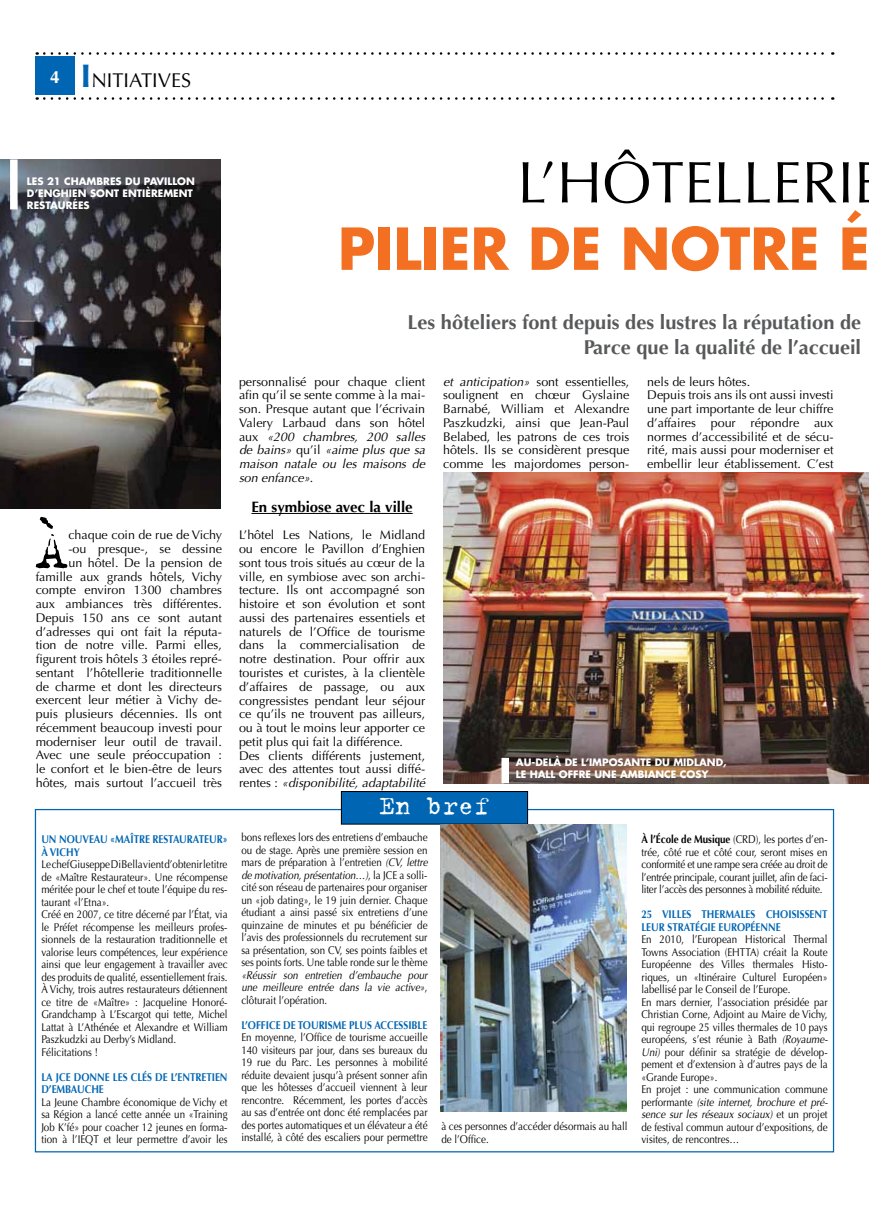
<style>
.page{position:relative;width:869px;height:1205px;background:#fff}
.page>*{position:absolute;margin:0;border:0;box-sizing:border-box;transform-origin:0 0}
.t1{font:60.88px "Trixie Text";color:#000}
.t2{font:58.75px "Optima";color:#000}
.t3{font:700 56.25px "Futura";color:#f36f21}
.t4{font:28.75px "Trixie";color:#fff}
.t5{font:700 20px/25px "Optima";color:#58595b;text-align:right}
.t6{font:20px "Optima";color:#000}
.t7{font:700 15px "Optima";color:#000}
.t8{font:12.5px/13.8px "Optima";color:#000}
.t9{font:11.25px/12.5px "Optima";color:#000;text-align:justify;scale:.87 1}
.t10{font:700 11.25px/12.5px "Optima";color:#0066b3;scale:.87 1}
.t11{font:italic 11.25px/12.5px "Optima";color:#000;text-align:justify;scale:.87 1}
.t12{font:700 10px "Futura";color:#fff}
.s1{font-weight:700;font-size:32.5px;color:#0066b3}
.s2{font-style:italic}
.s3{font-style:normal}
.s4{font-weight:700}
</style>
<div class="page">
<hr style="left:251px;top:513px;width:161px;height:1px;background:#000">
<svg style="left:44px;top:52px;width:788px;height:3px"></svg>
<svg style="left:44px;top:97px;width:788px;height:3px"></svg>
<div style="left:35px;top:56px;width:39px;height:39px;background:#0066b3"></div>
<div style="left:341px;top:791px;width:186px;height:33px;background:#0066b3"></div>
<div style="left:341px;top:791px;width:186px;height:33px;border:1px solid #000"></div>
<img style="left:440px;top:824px;width:186px;height:287px">
<img style="left:0;top:159px;width:221px;height:350px">
<img style="left:443px;top:472px;width:425px;height:311px">
<div style="left:10px;top:159px;width:8px;height:50px;background:#fff"></div>
<div style="left:501px;top:758px;width:7px;height:25px;background:#fff"></div>
<h3 class="t6" style="left:50px;top:68px;width:142px"><sup>4</sup> <span class="s1">I</span>NITIATIVES</h3>
<p class="t12" style="left:27px;top:174px;width:7px">LES</p>
<p class="t12" style="left:47px;top:174px;width:26px">21 CHA</p>
<p class="t12" style="left:87px;top:174px;width:17px">MBRES</p>
<p class="t12" style="left:125px;top:174px;width:32px">DU PAVILLON</p>
<p class="t12" style="left:27px;top:186px;width:42px">D’ENGHIEN</p>
<p class="t12" style="left:90px;top:186px;width:9px">SONT</p>
<p class="t12" style="left:123px;top:186px;width:7px">ENTI</p>
<p class="t12" style="left:145px;top:186px;width:35px">ÈREMENT</p>
<p class="t12" style="left:27px;top:198px;width:8px">RESTAURÉES</p>
<h2 class="t2" style="left:517px;top:148px;width:338px">L’HÔTELLERI</h2>
<h3 class="t3" style="left:338px;top:210px;width:533px">PILIER DE NOTRE É</h3>
<h1 class="t1" style="left:35px;top:513px;width:35px">À</h1>
<p class="t8" style="left:36px;top:528px;width:188px;text-align:right">chaque coin de rue de Vichy<br>-ou presque-, se dessine<br>un hôtel. De la pension de famille aux grands hôtels, Vichy compte environ 1300 chambres aux ambiances très différentes.<br>Depuis 150 ans ce sont autant d’adresses qui ont fait la réputa&shy;tion de notre ville. Parmi elles, figurent trois hôtels 3 étoiles repré&shy;sentant l’hôtellerie traditionnelle de charme et dont les directeurs exercent leur métier à Vichy de&shy;puis plusieurs décennies. Ils ont récemment beaucoup investi pour moderniser leur outil de travail.<br>Avec une seule préoccupation : le confort et le bien-être de leurs hôtes, mais surtout l’accueil très</p>
<p class="t10" style="left:41px;top:833px;width:215px">UN NOUVEAU «MAÎTRE RESTAURATEUR»<br>À VICHY</p>
<p class="t9" style="left:41px;top:858px;width:215px;text-align:left">Le chef Giuseppe Di Bella vient d’obtenir le titre de «Maître Restaurateur». Une récompense méritée pour le chef et toute l’équipe du res&shy;taurant «l’Etna».<br>Créé en 2007, ce titre décerné par l’État, via le Préfet récompense les meilleurs profes&shy;sionnels de la restauration traditionnelle et valorise leurs compétences, leur expérience ainsi que leur engagement à travailler avec des produits de qualité, essentiellement frais.<br>À Vichy, trois autres restaurateurs détiennent ce titre de «Maître» : Jacqueline Honoré-Grandchamp à L’Escargot qui tette, Michel Lattat à L’Athénée et Alexandre et William Paszkudzki au Derby’s Midland.<br>Félicitations !</p>
<p class="t10" style="left:41px;top:1071px;width:215px">LA JCE DONNE LES CLÉS DE L’ENTRETIEN<br>D’EMBAUCHE</p>
<p class="t9" style="left:41px;top:1096px;width:215px">La Jeune Chambre économique de Vichy et sa Région a lancé cette année un «Training Job K’fé» pour coacher 12 jeunes en forma&shy;tion à l’IEQT et leur permettre d’avoir les</p>
<h3 class="t5" style="left:407px;top:309px;width:455px">Les hôteliers font depuis des lustres la réputation de<br>Parce que la qualité de l’accueil</h3>
<p class="t8" style="left:239px;top:375px;width:188px;text-align:justify">personnalisé pour chaque client afin qu’il se sente comme à la mai&shy;son. Presque autant que l’écrivain Valery Larbaud dans son hôtel aux <span class="s2">«200 chambres, 200 salles de bains»</span> qu’il <span class="s2">«aime plus que sa maison natale ou les maisons de son enfance»</span>.</p>
<h3 class="t7" style="left:251px;top:498px;width:163px">En symbiose avec la ville</h3>
<p class="t8" style="left:239px;top:528px;width:188px">L’hôtel Les Nations, le Midland ou encore le Pavillon d’Enghien sont tous trois situés au cœur de la ville, en symbiose avec son archi&shy;tecture. Ils ont accompagné son histoire et son évolution et sont aussi des partenaires essentiels et naturels de l’Office de tourisme dans la commercialisation de notre destination. Pour offrir aux touristes et curistes, à la clientèle d’affaires de passage, ou aux congressistes pendant leur séjour ce qu’ils ne trouvent pas ailleurs, ou à tout le moins leur apporter ce petit plus qui fait la différence.<br>Des clients différents justement, avec des attentes tout aussi diffé&shy;rentes : <span class="s2">«disponibilité, adaptabilité</span></p>
<p class="t8" style="left:443px;top:375px;width:188px;text-align:justify"><span class="s2">et anticipation»</span> sont essentielles, soulignent en chœur Gyslaine Barnabé, William et Alexandre Paszkudzki, ainsi que Jean-Paul Belabed, les patrons de ces trois hôtels. Ils se considèrent presque comme les majordomes person-</p>
<p class="t8" style="left:647px;top:375px;width:188px">nels de leurs hôtes.<br>Depuis trois ans ils ont aussi investi une part importante de leur chiffre d’affaires pour répondre aux normes d’accessibilité et de sécu&shy;rité, mais aussi pour moderniser et embellir leur établissement. C’est</p>
<p class="t12" style="left:515px;top:756px;width:27px">AU-DELÀ</p>
<p class="t12" style="left:564px;top:756px;width:53px">DE L’IMPOSANTE</p>
<p class="t12" style="left:654px;top:756px;width:27px">DU MIDLAND</p>
<p class="t12" style="left:722px;top:756px;width:5px">,</p>
<p class="t12" style="left:515px;top:768px;width:22px">LE HALL</p>
<p class="t12" style="left:558px;top:768px;width:44px">OFFRE UNE</p>
<p class="t12" style="left:619px;top:768px;width:25px">AMBIANCE</p>
<p class="t12" style="left:679px;top:768px;width:9px">COSY</p>
<h3 class="t4" style="left:379px;top:786px;width:112px">En bref</h3>
<p class="t9" style="left:241px;top:831px;width:215px">bons reflexes lors des entretiens d’embauche ou de stage. Après une première session en mars de préparation à l’entretien <span class="s2">(CV, lettre de motivation, présentation…)</span>, la JCE a solli&shy;cité son réseau de partenaires pour organiser un «job dating», le 19 juin dernier. Chaque étudiant a ainsi passé six entretiens d’une quinzaine de minutes et pu bénéficier de l’avis des professionnels du recrutement sur sa présentation, son CV, ses points faibles et ses points forts. Une table ronde sur le thème</p>
<p class="t11" style="left:241px;top:968px;width:215px">«Réussir son entretien d’embauche pour une meilleure entrée dans la vie active»<span class="s3">, clôturait l’opération.</span></p>
<p class="t10" style="left:241px;top:1018px;width:215px">L’OFFICE DE TOURISME PLUS ACCESSIBLE</p>
<p class="t9" style="left:241px;top:1031px;width:215px">En moyenne, l’Office de tourisme accueille 140 visiteurs par jour, dans ses bureaux du 19 rue du Parc. Les personnes à mobilité réduite devaient jusqu’à présent sonner afin que les hôtesses d’accueil viennent à leur rencontre. Récemment, les portes d’accès au sas d’entrée ont donc été remplacées par des portes automatiques et un élévateur a été installé, à côté des escaliers pour permettre</p>
<p class="t9" style="left:441px;top:1120px;width:215px">à ces personnes d’accéder désormais au hall de l’Office.</p>
<p class="t9" style="left:641px;top:833px;width:215px"><span class="s4">À l’École de Musique</span> (CRD), les portes d’en&shy;trée, côté rue et côté cour, seront mises en conformité et une rampe sera créée au droit de l’entrée principale, courant juillet, afin de faci&shy;liter l’accès des personnes à mobilité réduite.</p>
<p class="t10" style="left:641px;top:908px;width:215px">25 VILLES THERMALES CHOISISSENT<br>LEUR STRATÉGIE EUROPÉENNE</p>
<p class="t9" style="left:641px;top:933px;width:215px;text-align:left">En 2010, l’European Historical Thermal Towns Association (EHTTA) créait la Route Européenne des Villes thermales Histo&shy;riques, un «Itinéraire Culturel Européen» labellisé par le Conseil de l’Europe.<br>En mars dernier, l’association présidée par Christian Corne, Adjoint au Maire de Vichy, qui regroupe 25 villes thermales de 10 pays européens, s’est réunie à Bath <span class="s2">(Royaume-Uni)</span> pour définir sa stratégie de dévelop&shy;pement et d’extension à d’autres pays de la «Grande Europe».<br>En projet : une communication commune performante <span class="s2">(site internet, brochure et pré&shy;sence sur les réseaux sociaux)</span> et un projet de festival commun autour d’expositions, de visites, de rencontres…</p>
</div>
